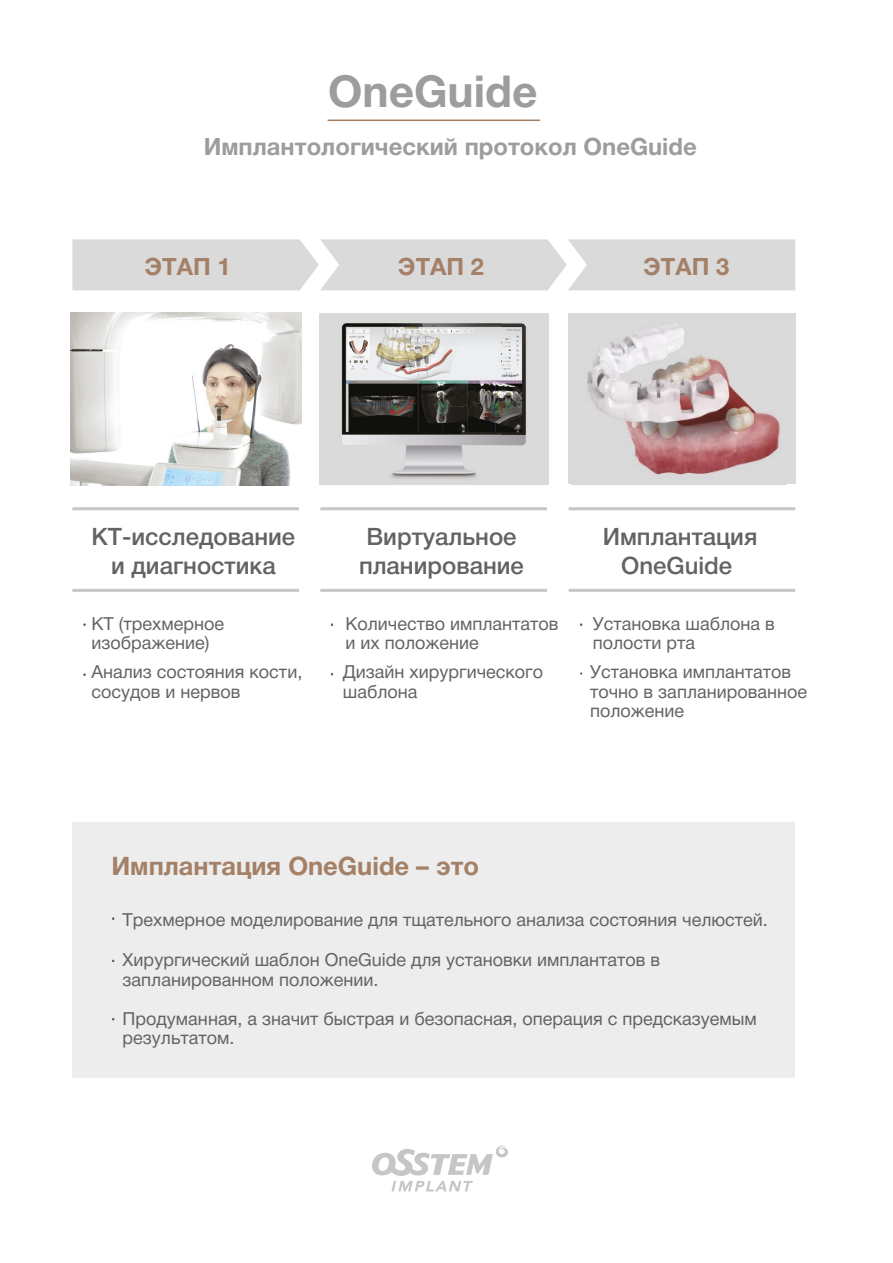
<style>
.page{position:relative;width:893px;height:1263px;background:#fff}
.page>*{position:absolute;margin:0;border:0;box-sizing:border-box;transform-origin:0 0}
.t1{font:700 44.1px "Helvetica Neue Cyr";color:#9d9d9c}
.t2{font:700 25.5px "Helvetica Neue Cyr";color:#a48067}
.t3{font:500 24px/28.8px "Helvetica Neue Cyr";color:#646363;text-align:center}
.t4{font:700 23.85px "Helvetica Neue Cyr";color:#9d9d9c}
.t5{font:700 23.85px "Helvetica Neue Cyr";color:#a48067}
.t6{font:18px/19.5px "Helvetica Neue Cyr";color:#646363}
</style>
<div class="page">
<hr style="left:328px;top:120px;width:212px;height:1px;background:#a48067">
<svg style="left:372px;top:1145px;width:136px;height:46px"></svg>
<div style="left:72px;top:822px;width:723px;height:255px;background:#ededed"></div>
<img style="left:71px;top:312px;width:230px;height:173px">
<img style="left:320px;top:313px;width:228px;height:171px">
<hr style="left:72px;top:589px;width:227px;height:3px;background:#c6c6c6">
<hr style="left:72px;top:507px;width:227px;height:3px;background:#c6c6c6">
<hr style="left:320px;top:589px;width:227px;height:3px;background:#c6c6c6">
<hr style="left:320px;top:507px;width:227px;height:3px;background:#c6c6c6">
<hr style="left:569px;top:589px;width:226px;height:3px;background:#c6c6c6">
<hr style="left:569px;top:507px;width:226px;height:3px;background:#c6c6c6">
<div style="left:568px;top:314px;width:228px;height:170px;background:#dadada"></div>
<img style="left:572px;top:322px;width:214px;height:163px">
<svg style="left:72px;top:239px;width:723px;height:51px;background:#dcdcdc"></svg>
<h1 class="t1" style="left:328px;top:67px;width:211px">OneGuide</h1>
<h3 class="t4" style="left:204px;top:134px;width:495px">Имплантологический протокол OneGuide</h3>
<h3 class="t5" style="left:145px;top:254px;width:88px">ЭТАП 1</h3>
<h3 class="t5" style="left:398px;top:254px;width:88px">ЭТАП 2</h3>
<h3 class="t5" style="left:643px;top:254px;width:88px">ЭТАП 3</h3>
<h3 class="t3" style="left:91px;top:523px;width:205px">КТ-исследование и диагностика</h3>
<h3 class="t3" style="left:359px;top:523px;width:166px">Виртуальное планирование</h3>
<h3 class="t3" style="left:603px;top:523px;width:156px">Имплантация<br>OneGuide</h3>
<p class="t6" style="left:92px;top:614px;width:134px">КТ (трехмерное изображение)</p>
<p class="t6" style="left:346px;top:614px;width:214px">Количество имплантатов и их положение</p>
<p class="t6" style="left:343px;top:662px;width:202px">Дизайн хирургического шаблона</p>
<p class="t6" style="left:92px;top:662px;width:212px">Анализ состояния кости, сосудов и нервов</p>
<p class="t6" style="left:593px;top:614px;width:183px">Установка шаблона в полости рта</p>
<p class="t6" style="left:590px;top:662px;width:218px">Установка имплантатов точно в запланированное положение</p>
<h2 class="t2" style="left:111px;top:851px;width:369px">Имплантация OneGuide – это</h2>
<p class="t6" style="left:123px;top:910px;width:647px">Трехмерное моделирование для тщательного анализа состояния челюстей.</p>
<p class="t6" style="left:123px;top:950px;width:539px">Хирургический шаблон OneGuide для установки имплантатов в запланированном положении.</p>
<p class="t6" style="left:123px;top:1008px;width:636px">Продуманная, а значит быстрая и безопасная, операция с предсказуемым результатом.</p>
</div>
